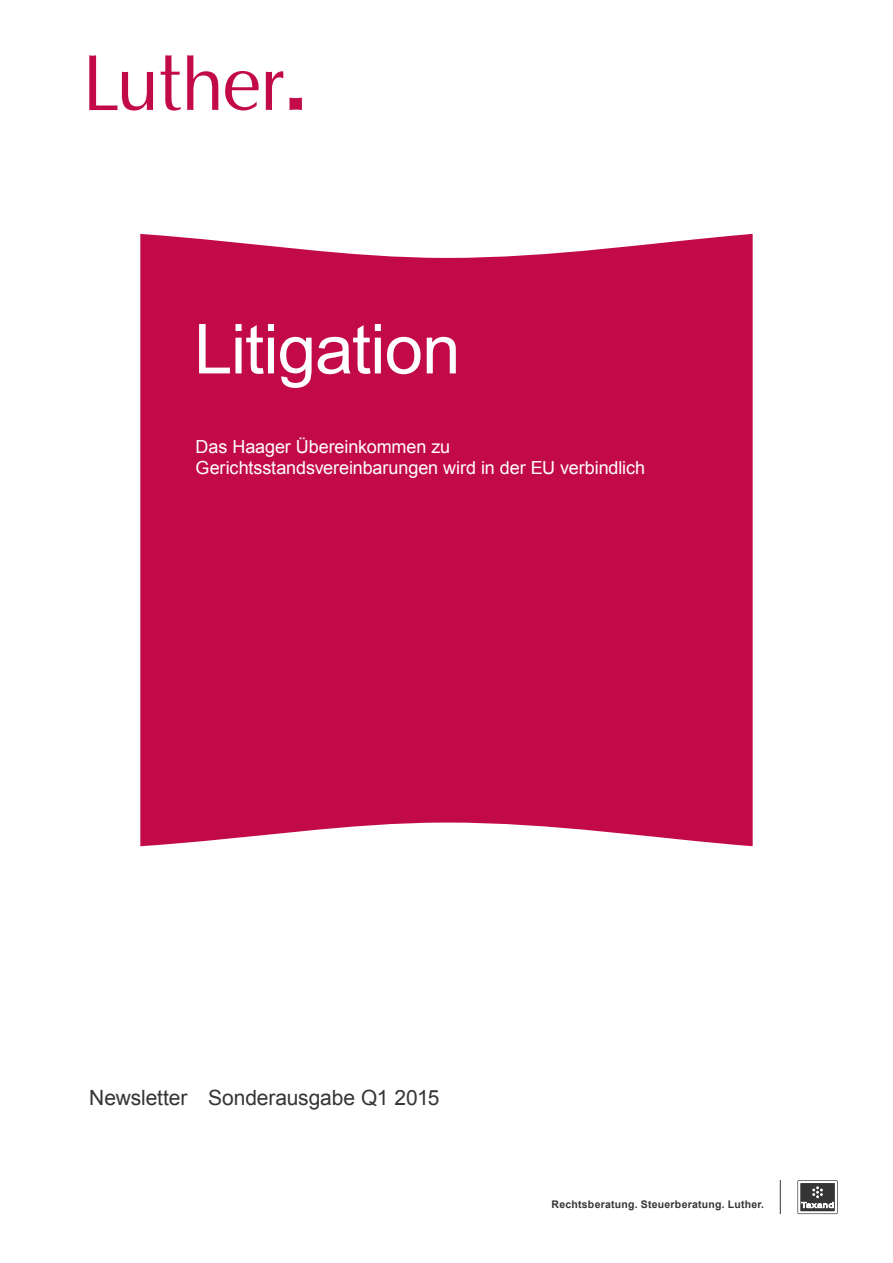
<style>
.page{position:relative;width:893px;height:1263px;background:#fff}
.page>*{position:absolute;margin:0;border:0;box-sizing:border-box;transform-origin:0 0}
.t1{font:69px "Arial";letter-spacing:-.015em;color:#fff}
.t2{font:21px "Arial";letter-spacing:-.005em;color:#363536}
._12_12_LU_Weiß_Tite{font:18px/21px "Arial";letter-spacing:-.005em;color:#fff}
.t3{font:700 10.5px "Arial";letter-spacing:.02em;color:#363536}
</style>
<div class="page">
<svg style="left:797px;top:1180px;width:41px;height:34px"></svg>
<hr style="left:780px;top:1180px;width:1px;height:34px;background:#363536">
<div style="left:140px;top:234px;width:613px;height:612px;background:#c30a49"></div>
<svg style="left:289px;top:98px;width:13px;height:12px"></svg>
<svg style="left:225px;top:71px;width:34px;height:40px"></svg>
<svg style="left:89px;top:55px;width:64px;height:56px"></svg>
<svg style="left:187px;top:55px;width:31px;height:55px"></svg>
<svg style="left:160px;top:55px;width:21px;height:56px"></svg>
<svg style="left:266px;top:71px;width:17px;height:39px"></svg>
<p class="t1" style="left:194px;top:304px;width:268px">Litigation</p>
<p class="_12_12_LU_Weiß_Tite" style="left:196px;top:437px;width:451px">Das Haager Übereinkommen zu<br>Gerichtsstandsvereinbarungen wird in der EU verbindlich</p>
<p class="t2" style="left:89px;top:1083px;width:352px">Newsletter Sonderausgabe Q1 2015</p>
<p class="t3" style="left:552px;top:1197px;width:214px">Rechtsberatung. Steuerberatung. Luther.</p>
</div>
